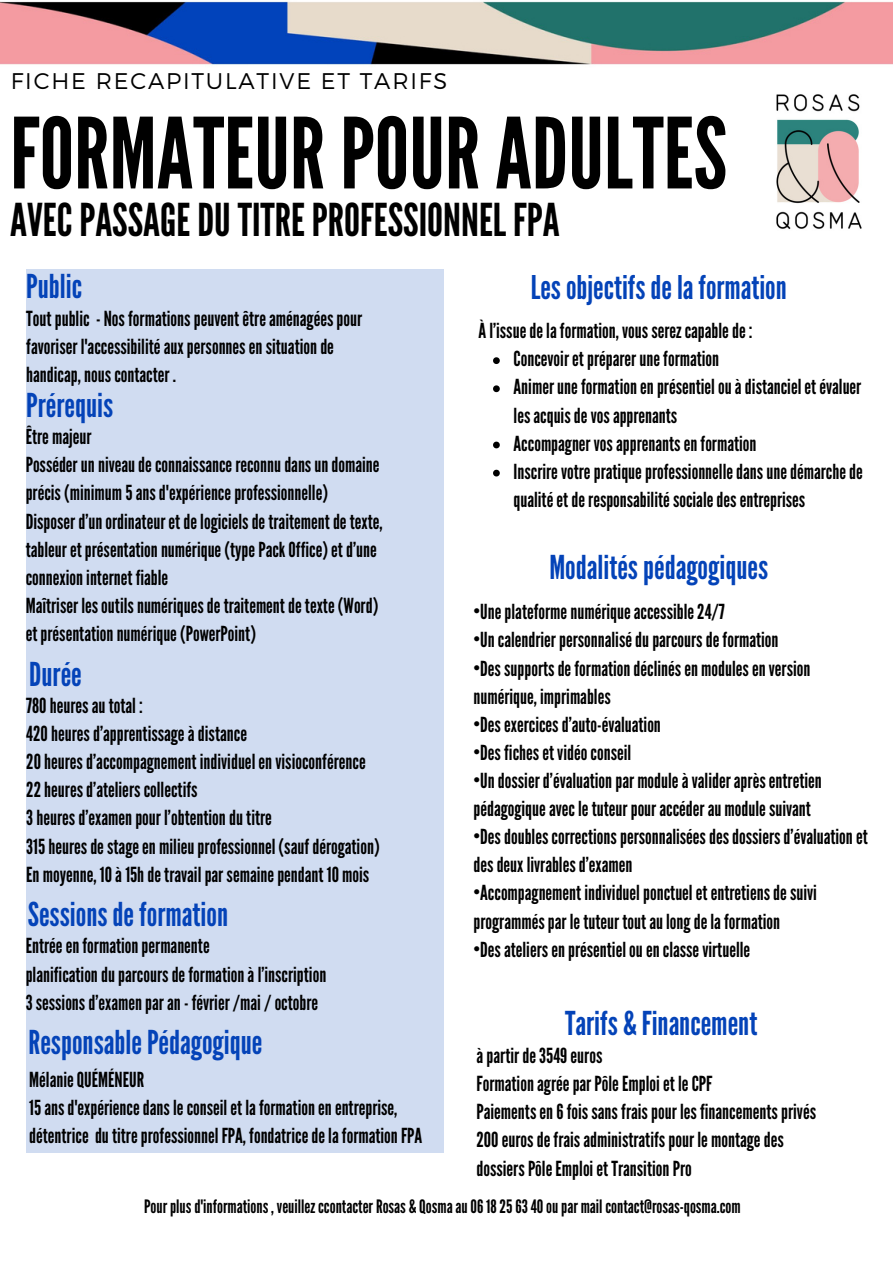
<style>
.page{position:relative;width:893px;height:1264px;background:#fff}
.page>*{position:absolute;margin:0;border:0;box-sizing:border-box;transform-origin:0 0}
.t1{font:97.65px "League Gothic";color:#000}
.t2{font:45.15px "League Gothic";color:#000}
.t3{font:32.85px "League Gothic";color:#0443b8}
.t4{font:32.7px "League Gothic";color:#0443b8}
.t5{font:300 22.65px "Montserrat";letter-spacing:.08em;color:#000}
.t6{font:20.7px/28px "League Gothic";color:#000}
.t7{font:18.45px "League Gothic";color:#000}
</style>
<div class="page">
<div style="left:26px;top:269px;width:417px;height:883px;background:#d0dcf1"></div>
<img style="left:0;top:1px;width:892px;height:64px">
<img style="left:776px;top:94px;width:86px;height:135px">
<svg style="left:493px;top:357px;width:6px;height:7px"></svg>
<svg style="left:493px;top:385px;width:6px;height:7px"></svg>
<svg style="left:493px;top:441px;width:6px;height:7px"></svg>
<svg style="left:493px;top:470px;width:6px;height:6px"></svg>
<p class="t5" style="left:11px;top:67px;width:438px">FICHE RECAPITULATIVE ET TARIFS</p>
<h1 class="t1" style="left:10px;top:97px;width:718px">FORMATEURPOURADULTES</h1>
<h2 class="t2" style="left:10px;top:193px;width:551px">AVECPASSAGEDUTITREPROFESSIONNEL FPA</h2>
<h3 class="t3" style="left:26px;top:267px;width:57px">Public</h3>
<p class="t6" style="left:26px;top:304px;width:337px">Toutpublic -Nosformationspeuventêtreaménagéespour favoriser l'accessibilitéauxpersonnesensituationde handicap,nouscontacter .</p>
<h3 class="t3" style="left:26px;top:386px;width:89px">Prérequis</h3>
<p class="t6" style="left:26px;top:423px;width:358px">Être majeur Posséderunniveaudeconnaissancereconnudansundomaine précis(minimum 5ansd'expérienceprofessionnelle)<br>Disposerd’unordinateuretdelogicielsdetraitementdetexte, tableuretprésentationnumérique(typePackOffice)etd’une connexioninternet fiable<br>Maîtriser lesoutilsnumériquesdetraitementdetexte(Word) etprésentationnumérique(PowerPoint)</p>
<h3 class="t3" style="left:29px;top:655px;width:54px">Durée</h3>
<p class="t6" style="left:26px;top:692px;width:355px">780heuresautotal :<br>420heuresd’apprentissageàdistance 20heuresd’accompagnement individuelenvisioconférence 22heuresd’atelierscollectifs<br>3heuresd’examenpour l’obtentiondutitre 315heuresdestageen milieuprofessionnel (saufdérogation)<br>En moyenne, 10à15hdetravailparsemainependant 10 mois</p>
<h3 class="t4" style="left:530px;top:268px;width:257px">Lesobjectifsdelaformation</h3>
<p class="t6" style="left:478px;top:317px;width:275px">Àl’issuedelaformation, vousserezcapablede:</p>
<p class="t6" style="left:513px;top:345px;width:350px">Concevoiretprépareruneformation Animeruneformationenprésentielouàdistancieletévaluer lesacquisdevosapprenants<br>Accompagner vosapprenantsenformation Inscrirevotrepratiqueprofessionnelledansunedémarchede qualitéetderesponsabilitésocialedesentreprises</p>
<h3 class="t3" style="left:549px;top:548px;width:220px">Modalitéspédagogiques</h3>
<p class="t6" style="left:473px;top:598px;width:253px">•Uneplateformenumériqueaccessible24/7</p>
<p class="t6" style="left:473px;top:626px;width:306px">•Uncalendrierpersonnaliséduparcoursdeformation</p>
<p class="t6" style="left:473px;top:654px;width:338px">•Dessupportsdeformationdéclinésen modulesenversion numérique, imprimables</p>
<p class="t6" style="left:473px;top:710px;width:189px">•Desexercicesd’auto-évaluation</p>
<p class="t6" style="left:473px;top:739px;width:159px">•Desficheset vidéoconseil</p>
<p class="t6" style="left:473px;top:767px;width:350px">•Undossierd’évaluationpar moduleàvalideraprèsentretien pédagogiqueavecletuteurpouraccéderau modulesuivant</p>
<p class="t6" style="left:473px;top:823px;width:396px">•Desdoublescorrectionspersonnaliséesdesdossiersd’évaluationet desdeux livrablesd’examen</p>
<p class="t6" style="left:473px;top:879px;width:345px">•Accompagnement individuelponctueletentretiensdesuivi programméspar letuteur toutaulongdelaformation</p>
<p class="t6" style="left:473px;top:935px;width:278px">•Desateliersenprésentielouenclassevirtuelle</p>
<h3 class="t3" style="left:28px;top:895px;width:202px">Sessionsdeformation</h3>
<p class="t6" style="left:26px;top:932px;width:302px">Entréeenformationpermanente planificationduparcoursdeformationàl’inscription<br>3sessionsd’examenparan- février/mai/octobre</p>
<h3 class="t3" style="left:565px;top:1003px;width:194px">Tarifs &amp; Financement</h3>
<h3 class="t3" style="left:29px;top:1023px;width:235px">ResponsablePédagogique</h3>
<p class="t6" style="left:476px;top:1042px;width:341px">àpartirde3549euros<br>FormationagréeparPôleEmploiet leCPF Paiementsen6foissansfraispour lesfinancementsprivés 200eurosdefraisadministratifspour le montagedes dossiersPôleEmploietTransitionPro</p>
<p class="t6" style="left:29px;top:1065px;width:394px">MélanieQUÉMÉNEUR<br>15ansd'expériencedansleconseilet laformationenentreprise, détentrice dutitreprofessionnel FPA, fondatricedelaformationFPA</p>
<p class="t7" style="left:144px;top:1195px;width:598px">Pourplusd'informations, veuillezccontacterRosas &amp; Qosmaau0618256340oupar mailcontact@rosas-qosma.com</p>
</div>
